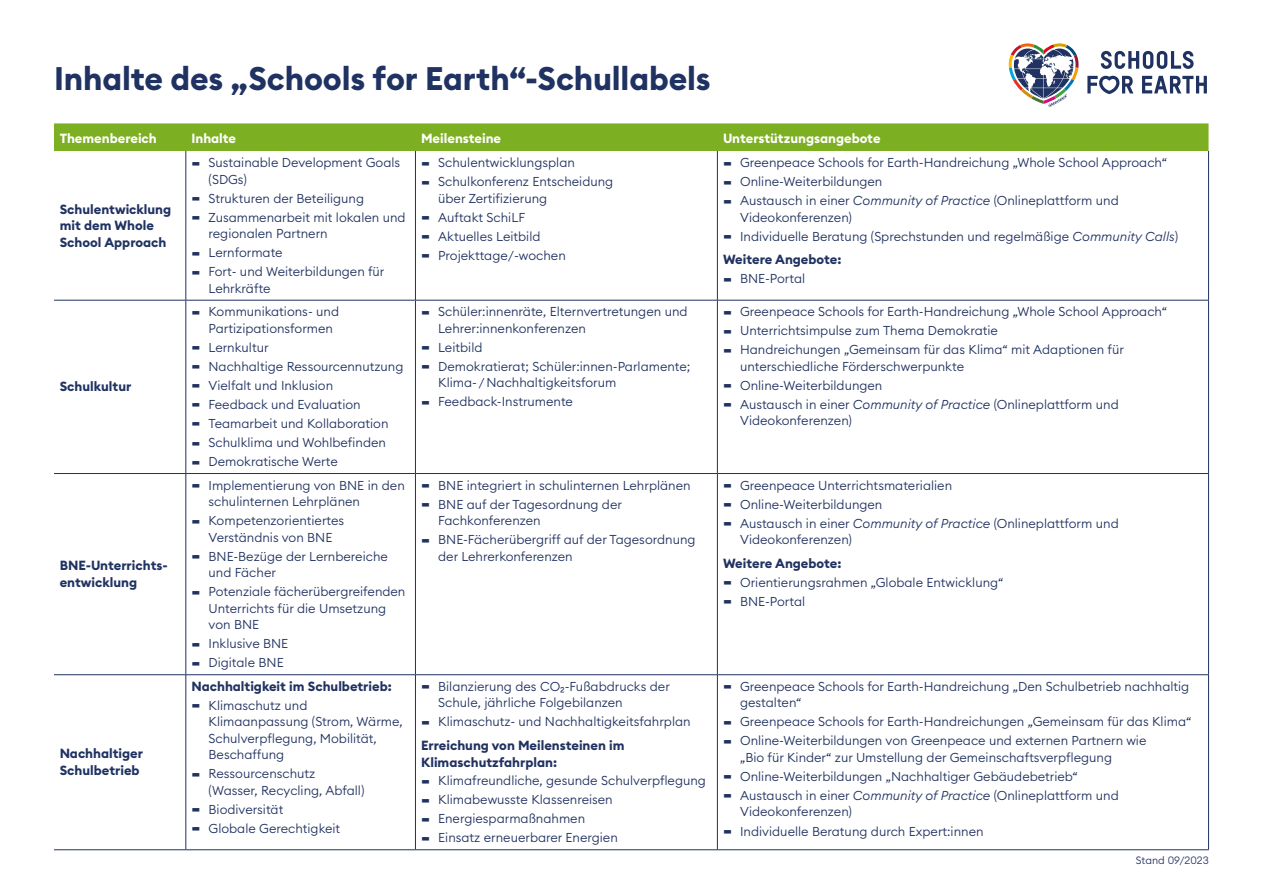
<style>
.page{position:relative;width:1263px;height:893px;background:#fff}
.page>*{position:absolute;margin:0;border:0;box-sizing:border-box;transform-origin:0 0}
.Head{font:700 32.25px "Euclid Circular B";letter-spacing:-.005em;color:#1f3262}
.Tabelle_Inhalt{font:700 13.2px/16.5px "Euclid Circular B";color:#213260}
.Tabelle_Thema{font:700 13.2px/16.5px "Euclid Circular B";color:#1f3262}
.Kopfzeile_Tabelle{font:700 13.2px "Euclid Circular B";color:#fff}
.t1{font:300 12.75px/16.5px "Euclid Circular B";color:#213260}
.Tabelle_Inhalt-2{font:300 10.5px "Euclid Circular B";color:#213260}
.s1{font-style:italic}
</style>
<div class="page">
<svg style="left:1008px;top:43px;width:71px;height:64px"></svg>
<svg style="left:1087px;top:76px;width:46px;height:18px"></svg>
<svg style="left:1142px;top:76px;width:65px;height:17px"></svg>
<svg style="left:1101px;top:51px;width:92px;height:18px"></svg>
<div style="left:54px;top:123px;width:1154px;height:28px;background:#7daf23"></div>
<hr style="left:186px;top:151px;width:1px;height:149px;background:#1f3262">
<hr style="left:415px;top:151px;width:1px;height:149px;background:#1f3262">
<hr style="left:717px;top:151px;width:1px;height:149px;background:#1f3262">
<hr style="left:54px;top:300px;width:132px;height:1px;background:#1f3262">
<hr style="left:186px;top:300px;width:229px;height:1px;background:#1f3262">
<hr style="left:186px;top:300px;width:1px;height:173px;background:#1f3262">
<hr style="left:415px;top:300px;width:302px;height:1px;background:#1f3262">
<hr style="left:415px;top:300px;width:1px;height:173px;background:#1f3262">
<hr style="left:717px;top:300px;width:492px;height:1px;background:#1f3262">
<hr style="left:717px;top:300px;width:1px;height:173px;background:#1f3262">
<hr style="left:54px;top:473px;width:132px;height:1px;background:#1f3262">
<hr style="left:186px;top:473px;width:229px;height:1px;background:#1f3262">
<hr style="left:186px;top:474px;width:1px;height:200px;background:#1f3262">
<hr style="left:415px;top:473px;width:302px;height:1px;background:#1f3262">
<hr style="left:415px;top:474px;width:1px;height:200px;background:#1f3262">
<hr style="left:717px;top:473px;width:492px;height:1px;background:#1f3262">
<hr style="left:717px;top:474px;width:1px;height:200px;background:#1f3262">
<hr style="left:54px;top:674px;width:132px;height:1px;background:#1f3262">
<hr style="left:186px;top:674px;width:229px;height:1px;background:#1f3262">
<hr style="left:186px;top:675px;width:1px;height:174px;background:#1f3262">
<hr style="left:415px;top:674px;width:302px;height:1px;background:#1f3262">
<hr style="left:415px;top:675px;width:1px;height:174px;background:#1f3262">
<hr style="left:717px;top:674px;width:492px;height:1px;background:#1f3262">
<hr style="left:717px;top:675px;width:1px;height:174px;background:#1f3262">
<hr style="left:54px;top:849px;width:132px;height:1px;background:#1f3262">
<hr style="left:186px;top:849px;width:229px;height:1px;background:#1f3262">
<hr style="left:415px;top:849px;width:302px;height:1px;background:#1f3262">
<hr style="left:717px;top:849px;width:492px;height:1px;background:#1f3262">
<hr style="left:1208px;top:151px;width:1px;height:149px;background:#1f3262">
<hr style="left:1208px;top:300px;width:1px;height:173px;background:#1f3262">
<hr style="left:1208px;top:474px;width:1px;height:200px;background:#1f3262">
<hr style="left:1208px;top:675px;width:1px;height:174px;background:#1f3262">
<p class="Head" style="left:54px;top:58px;width:658px">Inhalte des „Schools for Earth“-Schullabels</p>
<p class="Kopfzeile_Tabelle" style="left:60px;top:129px;width:99px">Themenbereich</p>
<p class="Kopfzeile_Tabelle" style="left:192px;top:129px;width:46px">Inhalte</p>
<p class="Kopfzeile_Tabelle" style="left:421px;top:129px;width:81px">Meilensteine</p>
<p class="Kopfzeile_Tabelle" style="left:723px;top:129px;width:159px">Unterstützungsangebote</p>
<p class="Tabelle_Thema" style="left:60px;top:201px;width:113px">Schulentwicklung mit dem Whole<br>School Approach</p>
<p class="Tabelle_Thema" style="left:60px;top:378px;width:73px">Schulkultur</p>
<p class="Tabelle_Thema" style="left:60px;top:558px;width:108px">BNE-Unterrichts&shy;entwicklung</p>
<p class="Tabelle_Thema" style="left:60px;top:746px;width:85px">Nachhaltiger<br>Schulbetrieb</p>
<p class="t1" style="left:209px;top:154px;width:193px;text-indent:-17px">■ Sustainable Development Goals (SDGs)</p>
<p class="t1" style="left:192px;top:190px;width:174px">■ Strukturen der Beteiligung</p>
<p class="t1" style="left:209px;top:209px;width:199px;text-indent:-17px">■ Zusammenarbeit mit lokalen und regionalen Partnern</p>
<p class="t1" style="left:192px;top:244px;width:93px">■ Lernformate</p>
<p class="t1" style="left:209px;top:263px;width:177px;text-indent:-17px">■ Fort- und Weiterbildungen für<br>Lehrkräfte</p>
<p class="t1" style="left:209px;top:303px;width:132px;text-indent:-17px">■ Kommunikations- und<br>Partizipationsformen</p>
<p class="t1" style="left:192px;top:339px;width:79px">■ Lernkultur</p>
<p class="t1" style="left:192px;top:358px;width:213px">■ Nachhaltige Ressourcennutzung</p>
<p class="t1" style="left:192px;top:377px;width:143px">■ Vielfalt und Inklusion</p>
<p class="t1" style="left:192px;top:396px;width:171px">■ Feedback und Evaluation</p>
<p class="t1" style="left:192px;top:415px;width:198px">■ Teamarbeit und Kollaboration</p>
<p class="t1" style="left:192px;top:434px;width:196px">■ Schulklima und Wohlbefinden</p>
<p class="t1" style="left:192px;top:453px;width:148px">■ Demokratische Werte</p>
<p class="t1" style="left:209px;top:477px;width:198px;text-indent:-17px">■ Implementierung von BNE in den schulinternen Lehrplänen</p>
<p class="t1" style="left:192px;top:512px;width:154px;text-align:center">■ Kompetenzorientiertes<br>Verständnis von BNE</p>
<p class="t1" style="left:209px;top:548px;width:181px;text-indent:-17px">■ BNE-Bezüge der Lernbereiche und Fächer</p>
<p class="t1" style="left:209px;top:583px;width:198px;text-indent:-17px">■ Potenziale fächerübergreifenden<br>Unterrichts für die Umsetzung von BNE</p>
<p class="t1" style="left:192px;top:635px;width:98px">■ Inklusive BNE</p>
<p class="t1" style="left:192px;top:654px;width:94px">■ Digitale BNE</p>
<p class="Tabelle_Inhalt" style="left:192px;top:678px;width:202px">Nachhaltigkeit im Schulbetrieb:</p>
<p class="t1" style="left:209px;top:697px;width:196px;text-indent:-17px">■ Klimaschutz und<br>Klimaanpassung (Strom, Wärme,<br>Schulverpflegung, Mobilität,<br>Beschaffung</p>
<p class="t1" style="left:209px;top:765px;width:157px;text-indent:-17px">■ Ressourcenschutz (Wasser, Recycling, Abfall)</p>
<p class="t1" style="left:192px;top:801px;width:93px">■ Biodiversität</p>
<p class="t1" style="left:192px;top:820px;width:150px">■ Globale Gerechtigkeit</p>
<p class="t1" style="left:421px;top:154px;width:155px">■ Schulentwicklungsplan</p>
<p class="t1" style="left:438px;top:173px;width:177px;text-indent:-17px">■ Schulkonferenz Entscheidung über Zertifizierung</p>
<p class="t1" style="left:421px;top:209px;width:105px">■ Auftakt SchiLF</p>
<p class="t1" style="left:421px;top:228px;width:121px">■ Aktuelles Leitbild</p>
<p class="t1" style="left:421px;top:247px;width:146px">■ Projekttage/-wochen</p>
<p class="t1" style="left:438px;top:303px;width:251px;text-indent:-17px">■ Schüler:innenräte, Elternvertretungen und<br>Lehrer:innenkonferenzen</p>
<p class="t1" style="left:421px;top:339px;width:63px">■ Leitbild</p>
<p class="t1" style="left:438px;top:358px;width:254px;text-indent:-17px">■ Demokratierat; Schüler:innen-Parlamente;<br>Klima- / Nachhaltigkeitsforum</p>
<p class="t1" style="left:421px;top:393px;width:153px">■ Feedback-Instrumente</p>
<p class="t1" style="left:421px;top:477px;width:271px">■ BNE integriert in schulinternen Lehrplänen</p>
<p class="t1" style="left:438px;top:496px;width:185px;text-indent:-17px">■ BNE auf der Tagesordnung der<br>Fachkonferenzen</p>
<p class="t1" style="left:438px;top:531px;width:259px;text-indent:-17px">■ BNE-Fächerübergriff auf der Tagesordnung der Lehrerkonferenzen</p>
<p class="t1" style="left:438px;top:678px;width:233px;text-indent:-17px">■ Bilanzierung des CO₂-Fußabdrucks der<br>Schule, jährliche Folgebilanzen</p>
<p class="t1" style="left:421px;top:713px;width:271px">■ Klimaschutz- und Nachhaltigkeitsfahrplan</p>
<p class="Tabelle_Inhalt" style="left:421px;top:737px;width:205px">Erreichung von Meilensteinen im<br>Klimaschutzfahrplan:</p>
<p class="t1" style="left:421px;top:772px;width:286px">■ Klimafreundliche, gesunde Schulverpflegung</p>
<p class="t1" style="left:421px;top:791px;width:193px">■ Klimabewusste Klassenreisen</p>
<p class="t1" style="left:421px;top:810px;width:165px">■ Energiesparmaßnahmen</p>
<p class="t1" style="left:421px;top:829px;width:198px">■ Einsatz erneuerbarer Energien</p>
<p class="t1" style="left:723px;top:154px;width:445px">■ Greenpeace Schools for Earth-Handreichung „Whole School Approach“</p>
<p class="t1" style="left:723px;top:173px;width:161px">■ Online-Weiterbildungen</p>
<p class="t1" style="left:740px;top:192px;width:380px;text-indent:-17px">■ Austausch in einer <span class="s1">Community of Practice</span> (Onlineplattform und<br>Videokonferenzen)</p>
<p class="t1" style="left:723px;top:228px;width:456px">■ Individuelle Beratung (Sprechstunden und regelmäßige <span class="s1">Community Calls</span>)</p>
<p class="Tabelle_Inhalt" style="left:723px;top:252px;width:120px">Weitere Angebote:</p>
<p class="t1" style="left:723px;top:270px;width:84px">■ BNE-Portal</p>
<p class="t1" style="left:723px;top:303px;width:445px">■ Greenpeace Schools for Earth-Handreichung „Whole School Approach“</p>
<p class="t1" style="left:723px;top:322px;width:276px">■ Unterrichtsimpulse zum Thema Demokratie</p>
<p class="t1" style="left:740px;top:341px;width:385px;text-indent:-17px">■ Handreichungen „Gemeinsam für das Klima“ mit Adaptionen für unterschiedliche Förderschwerpunkte</p>
<p class="t1" style="left:723px;top:377px;width:161px">■ Online-Weiterbildungen</p>
<p class="t1" style="left:740px;top:396px;width:380px;text-indent:-17px">■ Austausch in einer <span class="s1">Community of Practice</span> (Onlineplattform und<br>Videokonferenzen)</p>
<p class="t1" style="left:723px;top:477px;width:230px">■ Greenpeace Unterrichtsmaterialien</p>
<p class="t1" style="left:723px;top:496px;width:161px">■ Online-Weiterbildungen</p>
<p class="t1" style="left:740px;top:515px;width:380px;text-indent:-17px">■ Austausch in einer <span class="s1">Community of Practice</span> (Onlineplattform und<br>Videokonferenzen)</p>
<p class="Tabelle_Inhalt" style="left:723px;top:555px;width:120px">Weitere Angebote:</p>
<p class="t1" style="left:723px;top:573px;width:282px">■ Orientierungsrahmen „Globale Entwicklung“</p>
<p class="t1" style="left:723px;top:593px;width:84px">■ BNE-Portal</p>
<p class="t1" style="left:740px;top:678px;width:451px;text-indent:-17px">■ Greenpeace Schools for Earth-Handreichung „Den Schulbetrieb nachhaltig gestalten“</p>
<p class="t1" style="left:723px;top:713px;width:470px">■ Greenpeace Schools for Earth-Handreichungen „Gemeinsam für das Klima“</p>
<p class="t1" style="left:740px;top:732px;width:408px;text-indent:-17px">■ Online-Weiterbildungen von Greenpeace und externen Partnern wie „Bio für Kinder“ zur Umstellung der Gemeinschaftsverpflegung</p>
<p class="t1" style="left:723px;top:768px;width:356px">■ Online-Weiterbildungen „Nachhaltiger Gebäudebetrieb“</p>
<p class="t1" style="left:740px;top:787px;width:380px;text-indent:-17px">■ Austausch in einer <span class="s1">Community of Practice</span> (Onlineplattform und<br>Videokonferenzen)</p>
<p class="t1" style="left:723px;top:822px;width:262px">■ Individuelle Beratung durch Expert:innen</p>
<p class="Tabelle_Inhalt-2" style="left:1136px;top:853px;width:74px">Stand 09/2023</p>
</div>
